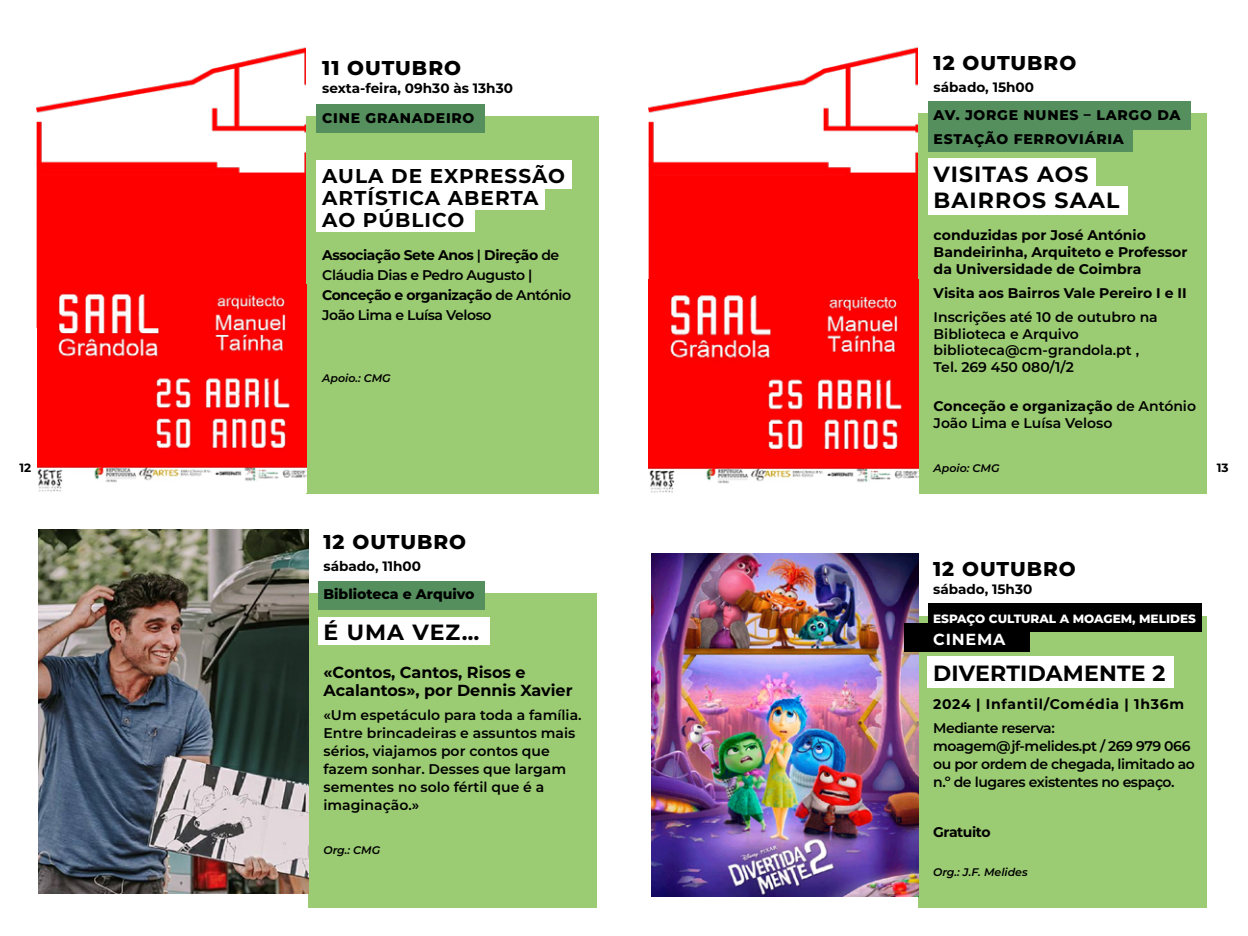
<style>
.page{position:relative;width:1248px;height:936px;background:#fff}
.page>*{position:absolute;margin:0;border:0;box-sizing:border-box;transform-origin:0 0}
.t1{font:700 22px/26.4px "Montserrat";letter-spacing:.045em;color:#000}
.t2{font:700 22px "Montserrat";letter-spacing:.01em;color:#000}
.t3{font:700 20px/22px "Montserrat";letter-spacing:.05em;color:#000}
.t4{font:800 20px "Montserrat";letter-spacing:.05em;color:#000}
.t5{font:700 16px/18px "Montserrat";color:#000}
.t6{font:700 16px "Montserrat";letter-spacing:.05em;color:#fff}
.t7{font:600 14px/18px "Montserrat";color:#000}
.t8{font:600 14px/20px "Montserrat";letter-spacing:-.03em;color:#000}
.t9{font:700 14px/16.8px "Montserrat";color:#000}
.t10{font:800 14px/24px "Montserrat";letter-spacing:.05em;color:#000101}
.t11{font:700 14px "Montserrat";letter-spacing:.05em;color:#000}
.t12{font:800 14px "Montserrat";color:#000101}
.t13{font:700 14px "Montserrat";letter-spacing:-.03em;color:#000}
.t14{font:700 13.6px "Montserrat";color:#000101}
.t15{font:700 13.6px "Montserrat";color:#000}
.t16{font:800 12px "Montserrat";color:#fff}
.t17{font:700 12px "Montserrat";color:#000}
.t18{font:italic 600 11px "Montserrat";color:#000}
.s1{font-weight:700}
</style>
<div class="page">
<div style="left:306px;top:117px;width:293px;height:377px;background:#9bcb72"></div>
<div style="left:316px;top:104px;width:169px;height:28px;background:#548f5d"></div>
<svg style="left:316px;top:160px;width:255px;height:72px"></svg>
<img style="left:36px;top:47px;width:270px;height:280px">
<img style="left:37px;top:284px;width:269px;height:208px">
<div style="left:308px;top:593px;width:288px;height:314px;background:#9bcb72"></div>
<div style="left:318px;top:581px;width:166px;height:28px;background:#548f5d"></div>
<img style="left:39px;top:529px;width:269px;height:364px">
<div style="left:318px;top:617px;width:171px;height:27px;background:#fff"></div>
<div style="left:918px;top:114px;width:288px;height:380px;background:#9bcb72"></div>
<div style="left:928px;top:101px;width:261px;height:28px;background:#548f5d"></div>
<svg style="left:928px;top:159px;width:199px;height:56px"></svg>
<div style="left:928px;top:124px;width:204px;height:28px;background:#548f5d"></div>
<img style="left:648px;top:47px;width:269px;height:232px">
<img style="left:648px;top:279px;width:270px;height:214px">
<div style="left:918px;top:616px;width:288px;height:291px;background:#9bcb72"></div>
<div style="left:928px;top:604px;width:272px;height:28px;background:#000"></div>
<img style="left:651px;top:553px;width:267px;height:343px">
<div style="left:927px;top:656px;width:246px;height:32px;background:#fff"></div>
<div style="left:904px;top:623px;width:125px;height:28px;background:#000"></div>
<h2 class="t4" style="left:933px;top:49px;width:144px">12 OUTUBRO</h2>
<p class="t14" style="left:933px;top:77px;width:102px">sábado, 15h00</p>
<p class="t10" style="left:933px;top:102px;width:248px">AV. JORGE NUNES – LARGO DA<br>ESTAÇÃO FERROVIÁRIA</p>
<h1 class="t1" style="left:933px;top:160px;width:187px">VISITAS AOS<br>BAIRROS SAAL</h1>
<p class="t9" style="left:933px;top:226px;width:255px">conduzidas por José António<br>Bandeirinha, Arquiteto e Professor da Universidade de Coimbra</p>
<p class="t9" style="left:933px;top:284px;width:255px">Visita aos Bairros Vale Pereiro I e II</p>
<p class="t7" style="left:933px;top:308px;width:226px;line-height:16.8px">Inscrições até 10 de outubro na<br>Biblioteca e Arquivo biblioteca@cm-grandola.pt ,<br>Tel. 269 450 080/1/2</p>
<p class="t7" style="left:933px;top:397px;width:264px;line-height:16.8px"><span class="s1">Conceção e organização</span> de António<br>João Lima e Luísa Veloso</p>
<p class="t18" style="left:933px;top:460px;width:67px">Apoio: CMG</p>
<h2 class="t4" style="left:322px;top:53px;width:140px">11 OUTUBRO</h2>
<p class="t14" style="left:322px;top:78px;width:192px">sexta-feira, 09h30 às 13h30</p>
<p class="t10" style="left:322px;top:105px;width:153px">CINE GRANADEIRO</p>
<h2 class="t3" style="left:322px;top:164px;width:244px">AULA DE EXPRESSÃO<br>ARTÍSTICA ABERTA<br>AO PÚBLICO</h2>
<p class="t8" style="left:322px;top:244px;width:250px"><span class="s1">Associação Sete Anos</span> | <span class="s1">Direção</span> de<br>Cláudia Dias e Pedro Augusto |<br><span class="s1">Conceção e organização</span> de António<br>João Lima e Luísa Veloso</p>
<p class="t18" style="left:322px;top:370px;width:70px">Apoio.: CMG</p>
<p class="t17" style="left:19px;top:458px;width:13px">12</p>
<p class="t17" style="left:1216px;top:458px;width:13px">13</p>
<h2 class="t4" style="left:323px;top:527px;width:144px">12 OUTUBRO</h2>
<p class="t14" style="left:323px;top:556px;width:99px">sábado, 11h00</p>
<p class="t12" style="left:323px;top:583px;width:153px">Biblioteca e Arquivo</p>
<h1 class="t1" style="left:323px;top:618px;width:157px">É UMA VEZ…</h1>
<p class="t5" style="left:323px;top:662px;width:251px">«Contos, Cantos, Risos e<br>Acalantos», por Dennis Xavier</p>
<p class="t7" style="left:323px;top:705px;width:259px">«Um espetáculo para toda a família.<br>Entre brincadeiras e assuntos mais sérios, viajamos por contos que fazem sonhar. Desses que largam sementes no solo fértil que é a imaginação.»</p>
<p class="t18" style="left:323px;top:841px;width:58px">Org.: CMG</p>
<h2 class="t4" style="left:933px;top:554px;width:144px">12 OUTUBRO</h2>
<p class="t15" style="left:933px;top:579px;width:101px">sábado, 15h30</p>
<p class="t16" style="left:933px;top:610px;width:264px">ESPAÇO CULTURAL A MOAGEM, MELIDES</p>
<p class="t6" style="left:933px;top:628px;width:74px">CINEMA</p>
<h1 class="t2" style="left:933px;top:657px;width:234px">DIVERTIDAMENTE 2</h1>
<p class="t11" style="left:933px;top:693px;width:252px">2024 | Infantil/Comédia | 1h36m</p>
<p class="t8" style="left:933px;top:718px;width:263px;line-height:18px">Mediante reserva: moagem@jf-melides.pt / 269 979 066 ou por ordem de chegada, limitado ao n.º de lugares existentes no espaço.</p>
<p class="t13" style="left:933px;top:821px;width:59px">Gratuito</p>
<p class="t18" style="left:933px;top:864px;width:96px">Org.: J.F. Melides</p>
</div>
